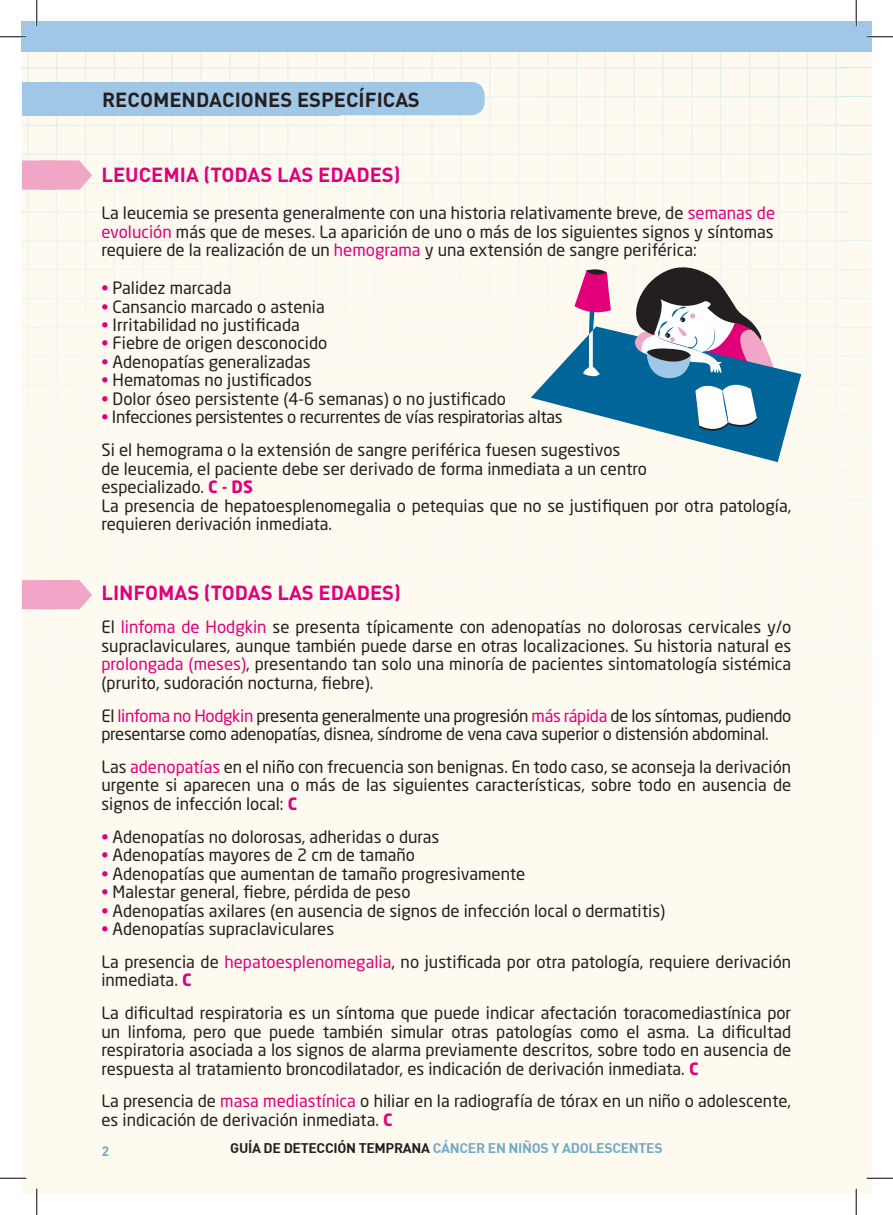
<style>
.page{position:relative;width:893px;height:1215px;background:#fff}
.page>*{position:absolute;margin:0;border:0;box-sizing:border-box;transform-origin:0 0}
.t1{font:700 20.12px "DIN";color:#e2007a}
.t2{font:700 20.12px "DIN";color:#231f20}
.t3{font:16.8px/18.6px "Neo Sans Std";color:#231f20;text-align:justify}
.t4{font:16.8px/32.7px "Neo Sans Std";letter-spacing:-.02em;color:#231f20}
.t5{font:13.65px "DIN Bold";letter-spacing:-.02em;color:#6eabc7}
.t6{font:700 13.47px "DIN";color:#6daac7}
.s1{color:#e2007a}
.s2{font-weight:700;color:#e2007a}
.s3{color:#231f20}
</style>
<div class="page">
<div style="left:22px;top:22px;width:848px;height:1171px;background:#fffaf0"></div>
<img style="left:754px;top:52px;width:85px;height:593px">
<img style="left:22px;top:52px;width:734px;height:103px">
<img style="left:839px;top:182px;width:31px;height:319px">
<img style="left:839px;top:67px;width:31px;height:88px">
<div style="left:846px;top:68px;width:23px;height:28px;background:#fffaf0"></div>
<div style="left:846px;top:97px;width:23px;height:28px;background:#fffaf0"></div>
<div style="left:846px;top:126px;width:23px;height:27px;background:#fffaf0"></div>
<div style="left:846px;top:184px;width:23px;height:27px;background:#fffaf0"></div>
<div style="left:846px;top:213px;width:23px;height:27px;background:#fffaf0"></div>
<div style="left:846px;top:242px;width:23px;height:27px;background:#fffaf0"></div>
<div style="left:846px;top:270px;width:23px;height:28px;background:#fffaf0"></div>
<div style="left:846px;top:299px;width:23px;height:28px;background:#fffaf0"></div>
<div style="left:846px;top:328px;width:23px;height:27px;background:#fffaf0"></div>
<div style="left:846px;top:357px;width:23px;height:27px;background:#fffaf0"></div>
<div style="left:846px;top:386px;width:23px;height:27px;background:#fffaf0"></div>
<div style="left:846px;top:415px;width:23px;height:27px;background:#fffaf0"></div>
<div style="left:846px;top:443px;width:23px;height:28px;background:#fffaf0"></div>
<div style="left:846px;top:472px;width:23px;height:28px;background:#fffaf0"></div>
<div style="left:22px;top:22px;width:848px;height:30px;background:#a1c7e8"></div>
<div style="left:22px;top:82px;width:317px;height:33px;background:#a1c7e8"></div>
<div style="left:339px;top:82px;width:145px;height:33px;background:#a1c7e7"></div>
<svg style="left:530px;top:260px;width:270px;height:202px"></svg>
<svg style="left:22px;top:160px;width:70px;height:30px;background:#f3afcb"></svg>
<svg style="left:22px;top:580px;width:70px;height:29px;background:#f3adca"></svg>
<hr style="left:0;top:36px;width:26px;height:2px;background:#fff">
<hr style="left:866px;top:36px;width:26px;height:2px;background:#fff">
<hr style="left:0;top:1177px;width:26px;height:2px;background:#fff">
<hr style="left:866px;top:1177px;width:26px;height:2px;background:#fff">
<hr style="left:36px;top:0;width:2px;height:26px;background:#fff">
<hr style="left:36px;top:1188px;width:2px;height:26px;background:#fff">
<hr style="left:854px;top:0;width:2px;height:26px;background:#fff">
<hr style="left:854px;top:1188px;width:2px;height:26px;background:#fff">
<svg style="left:0;top:36px;width:26px;height:1px"></svg>
<svg style="left:866px;top:36px;width:26px;height:1px"></svg>
<svg style="left:0;top:1177px;width:26px;height:1px"></svg>
<svg style="left:866px;top:1177px;width:26px;height:1px"></svg>
<svg style="left:36px;top:0;width:1px;height:26px"></svg>
<svg style="left:36px;top:1188px;width:1px;height:26px"></svg>
<svg style="left:855px;top:0;width:1px;height:26px"></svg>
<svg style="left:855px;top:1188px;width:1px;height:26px"></svg>
<p class="t2" style="left:102px;top:86px;width:319px">RECOMENDACIONES ESPECÍFICAS</p>
<p class="t1" style="left:101px;top:161px;width:300px">LEUCEMIA (TODAS LAS EDADES)</p>
<p class="t3" style="left:101px;top:204px;width:674px">La leucemia se presenta generalmente con una historia relativamente breve, de <span class="s1">semanas de evolución</span> más que de meses. La aparición de uno o más de los siguientes signos y síntomas requiere de la realización de un <span class="s1">hemograma</span> y una extensión de sangre periférica:</p>
<p class="t3" style="left:101px;top:278px;width:131px"><span class="s1">•</span> Palidez marcada</p>
<p class="t3" style="left:101px;top:297px;width:225px"><span class="s1">•</span> Cansancio marcado o astenia</p>
<p class="t3" style="left:101px;top:315px;width:200px"><span class="s1">•</span> Irritabilidad no justificada</p>
<p class="t3" style="left:101px;top:334px;width:227px"><span class="s1">•</span> Fiebre de origen desconocido</p>
<p class="t3" style="left:101px;top:352px;width:210px"><span class="s1">•</span> Adenopatías generalizadas</p>
<p class="t3" style="left:101px;top:371px;width:212px"><span class="s1">•</span> Hematomas no justificados</p>
<p class="t3" style="left:101px;top:389px;width:406px"><span class="s1">•</span> Dolor óseo persistente (4-6 semanas) o no justificado</p>
<p class="t4" style="left:101px;top:400px;width:520px"><span class="s1">•</span> Infecciones persistentes o recurrentes de vías respiratorias altas<br>Si el hemograma o la extensión de sangre periférica fuesen sugestivos</p>
<p class="t3" style="left:101px;top:459px;width:691px;text-align:left">de leucemia, el paciente debe ser derivado de forma inmediata a un centro<br>especializado. <span class="s2">C - DS<br></span>La presencia de hepatoesplenomegalia o petequias que no se justifiquen por otra patología, requieren derivación inmediata.</p>
<p class="t1" style="left:101px;top:580px;width:301px">LINFOMAS (TODAS LAS EDADES)</p>
<p class="t3" style="left:101px;top:617px;width:691px">El <span class="s1">linfoma de Hodgkin</span> se presenta típicamente con adenopatías no dolorosas cervicales y/o supraclaviculares, aunque también puede darse en otras localizaciones. Su historia natural es <span class="s1">prolongada (meses)</span>, presentando tan solo una minoría de pacientes sintomatología sistémica (prurito, sudoración nocturna, fiebre).</p>
<p class="t4" style="left:101px;top:706px;width:691px;line-height:18.6px">El <span class="s1">linfoma no Hodgkin</span> presenta generalmente una progresión <span class="s1">más rápida</span> de los síntomas, pudiendo presentarse como adenopatías, disnea, síndrome de vena cava superior o distensión abdominal.</p>
<p class="t3" style="left:101px;top:757px;width:691px">Las <span class="s1">adenopatías</span> en el niño con frecuencia son benignas. En todo caso, se aconseja la derivación urgente si aparecen una o más de las siguientes características, sobre todo en ausencia de signos de infección local: <span class="s2">C</span></p>
<p class="t3" style="left:101px;top:827px;width:339px"><span class="s1">•</span> Adenopatías no dolorosas, adheridas o duras</p>
<p class="t3" style="left:101px;top:845px;width:315px"><span class="s1">•</span> Adenopatías mayores de 2 cm de tamaño</p>
<p class="t3" style="left:101px;top:864px;width:425px"><span class="s1">•</span> Adenopatías que aumentan de tamaño progresivamente</p>
<p class="t3" style="left:101px;top:882px;width:310px"><span class="s1">•</span> Malestar general, fiebre, pérdida de peso</p>
<p class="t3" style="left:101px;top:900px;width:565px"><span class="s1">•</span> Adenopatías axilares (en ausencia de signos de infección local o dermatitis)</p>
<p class="t3" style="left:101px;top:912px;width:691px;line-height:32.7px"><span class="s1">•</span> Adenopatías supraclaviculares<br>La presencia de <span class="s1">hepatoesplenomegalia</span>, no justificada por otra patología, requiere derivación</p>
<p class="t3" style="left:101px;top:963px;width:691px;line-height:32.7px">inmediata. <span class="s2">C<br></span>La dificultad respiratoria es un síntoma que puede indicar afectación toracomediastínica por</p>
<p class="t3" style="left:101px;top:1021px;width:691px">un linfoma, pero que puede también simular otras patologías como el asma. La dificultad respiratoria asociada a los signos de alarma previamente descritos, sobre todo en ausencia de respuesta al tratamiento broncodilatador, es indicación de derivación inmediata. <span class="s2">C</span></p>
<p class="t3" style="left:101px;top:1091px;width:691px">La presencia de <span class="s1">masa mediastínica</span> o hiliar en la radiografía de tórax en un niño o adolescente, es indicación de derivación inmediata. <span class="s2">C</span></p>
<p class="t6" style="left:102px;top:1142px;width:9px">2</p>
<p class="t5" style="left:230px;top:1139px;width:433px"><span class="s3">GUÍA DE DETECCIÓN TEMPRANA</span> CÁNCER EN NIÑOS Y ADOLESCENTES</p>
</div>
